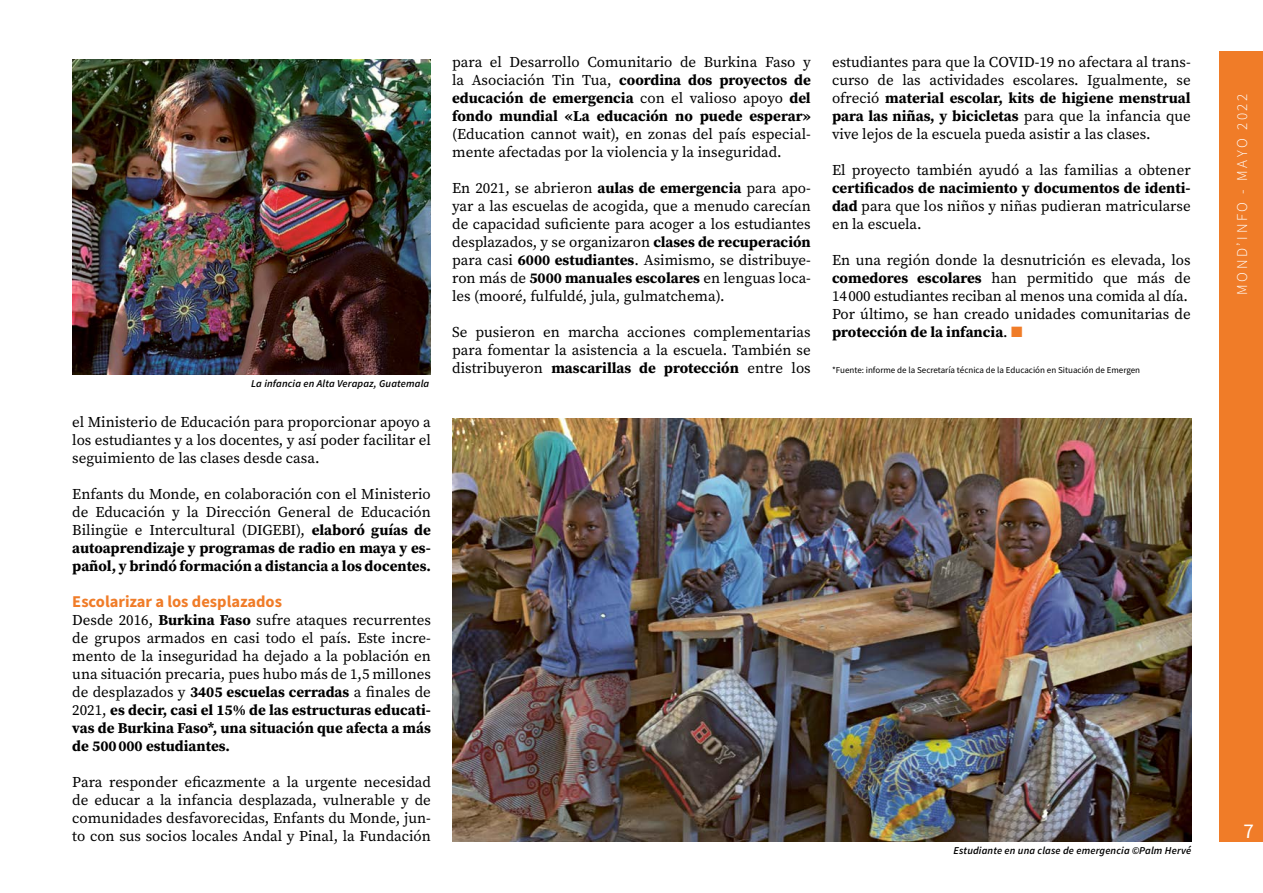
<style>
.page{position:relative;width:1263px;height:893px;background:#fff}
.page>*{position:absolute;margin:0;border:0;box-sizing:border-box;transform-origin:0 0}
.t1{font:21px "Source Sans Pro";color:#fff}
.t2{font:700 16.5px "Source Sans Pro";color:#f07c28}
.t3{font:15px/18px "Source Serif Pro";color:#000;text-align:justify}
.t4{font:700 15px/18px "Source Serif Pro";color:#000;text-align:justify}
.t5{font:300 15px "Source Sans Pro";letter-spacing:.175em;color:#fff}
.t6{font:italic 600 10.5px "Source Sans Pro";letter-spacing:.015em;color:#000}
.t7{font:9px "Source Sans Pro";color:#000}
.s1{font-weight:700}
.s2{font-weight:400}
.s3{color:#f07c28}
</style>
<div class="page">
<div style="left:1220px;top:51px;width:43px;height:791px;background:#f07c28"></div>
<img style="left:72px;top:60px;width:359px;height:315px">
<img style="left:453px;top:419px;width:738px;height:423px">
<p class="t6" style="left:251px;top:377px;width:180px">La infancia en Alta Verapaz, Guatemala</p>
<p class="t3" style="left:72px;top:413px;width:360px">el Ministerio de Educación para proporcionar apoyo a los estudiantes y a los docentes, y así poder facilitar el seguimiento de las clases desde casa.</p>
<p class="t3" style="left:72px;top:485px;width:360px">Enfants du Monde, en colaboración con el Ministerio de Educación y la Dirección General de Educación Bilingüe e Intercultural (DIGEBI), <span class="s1">elaboró guías de autoaprendizaje y programas de radio en maya y es&shy;pañol, y brindó formación a distancia a los docentes.</span></p>
<p class="t2" style="left:72px;top:590px;width:211px">Escolarizar a los desplazados</p>
<p class="t3" style="left:72px;top:611px;width:360px">Desde 2016, <span class="s1">Burkina Faso</span> sufre ataques recurrentes de grupos armados en casi todo el país. Este incre&shy;mento de la inseguridad ha dejado a la población en una situación precaria, pues hubo más de 1,5 millones de desplazados y <span class="s1">3405 escuelas cerradas</span> a finales de 2021, <span class="s1">es decir, casi el 15% de las estructuras educati&shy;vas de Burkina Faso*, una situación que afecta a más de 500000 estudiantes.</span></p>
<p class="t3" style="left:72px;top:773px;width:360px">Para responder eficazmente a la urgente necesidad de educar a la infancia desplazada, vulnerable y de comunidades desfavorecidas, Enfants du Monde, jun&shy;to con sus socios locales Andal y Pinal, la Fundación</p>
<p class="t4" style="left:452px;top:53px;width:360px"><span class="s2">para el Desarrollo Comunitario de Burkina Faso y la Asociación Tin Tua,</span> coordina dos proyectos de educación de emergencia <span class="s2">con el valioso apoyo</span> del fondo mundial «La educación no puede esperar»</p>
<p class="t3" style="left:452px;top:125px;width:360px">(Education cannot wait), en zonas del país especial&shy;mente afectadas por la violencia y la inseguridad.</p>
<p class="t3" style="left:452px;top:179px;width:360px">En 2021, se abrieron <span class="s1">aulas de emergencia</span> para apo&shy;yar a las escuelas de acogida, que a menudo carecían de capacidad suficiente para acoger a los estudiantes desplazados, y se organizaron <span class="s1">clases de recuperación </span>para casi <span class="s1">6000 estudiantes</span>. Asimismo, se distribuye&shy;ron más de <span class="s1">5000 manuales escolares</span> en lenguas loca&shy;les (mooré, fulfuldé, jula, gulmatchema).</p>
<p class="t3" style="left:452px;top:323px;width:360px">Se pusieron en marcha acciones complementarias para fomentar la asistencia a la escuela. También se distribuyeron <span class="s1">mascarillas de protección</span> entre los</p>
<p class="t3" style="left:832px;top:53px;width:360px">estudiantes para que la COVID-19 no afectara al trans&shy;curso de las actividades escolares. Igualmente, se ofreció <span class="s1">material escolar, kits de higiene menstrual para las niñas, y bicicletas</span> para que la infancia que vive lejos de la escuela pueda asistir a las clases.</p>
<p class="t3" style="left:832px;top:161px;width:360px">El proyecto también ayudó a las familias a obtener</p>
<p class="t3" style="left:832px;top:179px;width:360px"><span class="s1">certificados de nacimiento y documentos de identi&shy;dad</span> para que los niños y niñas pudieran matricularse en la escuela.</p>
<p class="t3" style="left:832px;top:251px;width:360px;text-align:left">En una región donde la desnutrición es elevada, los <span class="s1">comedores escolares</span> han permitido que más de 14000 estudiantes reciban al menos una comida al día.<br>Por último, se han creado unidades comunitarias de <span class="s1">protección de la infancia</span>. <span class="s3">■</span></p>
<p class="t7" style="left:832px;top:364px;width:310px">*Fuente: informe de la Secretaría técnica de la Educación en Situación de Emergen</p>
<p class="t6" style="left:953px;top:844px;width:239px">Estudiante en una clase de emergencia ©Palm Hervé</p>
<p class="t5" style="left:1233px;top:295px;width:203px;rotate:-90deg">MOND’INFO - MAYO 2022</p>
<h1 class="t1" style="left:1243px;top:818px;width:12px">7</h1>
</div>
